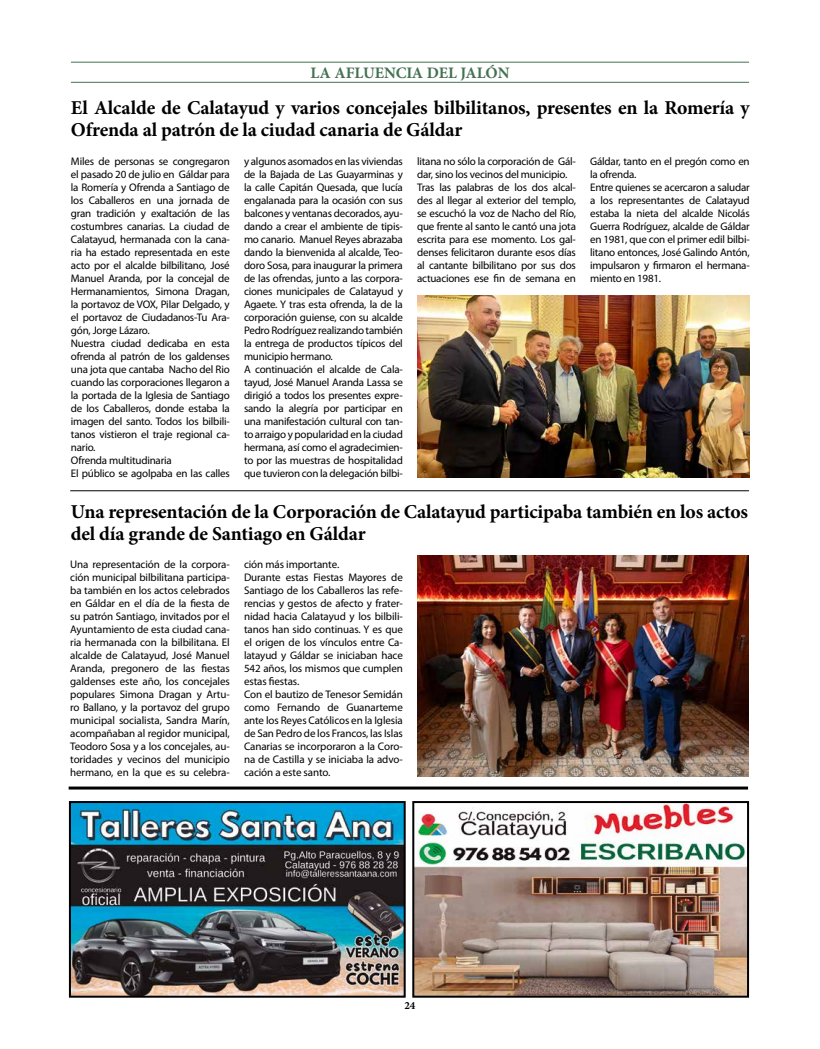
<style>
.page{position:relative;width:820px;height:1049px;background:#fff}
.page>*{position:absolute;margin:0;border:0;box-sizing:border-box;transform-origin:0 0}
.t1{font:700 19.6px/22.1px "Minion Pro";letter-spacing:-.01em;color:#000}
.t2{font:700 16px "Minion Pro";color:#437151}
.t3{font:11px/13px "Myriad Pro";letter-spacing:-.02em;color:#000}
.t4{font:700 11px "Minion Pro";color:#000}
</style>
<div class="page">
<hr style="left:71px;top:62px;width:677px;height:1px;background:#437151">
<hr style="left:71px;top:82px;width:677px;height:1px;background:#437151">
<hr style="left:70px;top:490px;width:678px;height:1px;background:#000">
<hr style="left:69px;top:786px;width:678px;height:3px;background:#000">
<img style="left:72px;top:804px;width:330px;height:191px">
<div style="left:69px;top:801px;width:336px;height:197px;border:2px solid #000"></div>
<img style="left:415px;top:804px;width:330px;height:191px">
<div style="left:412px;top:801px;width:336px;height:197px;border:2px solid #000"></div>
<img style="left:417px;top:295px;width:331px;height:182px">
<img style="left:417px;top:555px;width:330px;height:221px">
<h2 class="t2" style="left:310px;top:62px;width:200px">LA AFLUENCIA DEL JALÓN</h2>
<h1 class="t1" style="left:71px;top:96px;width:680px">El Alcalde de Calatayud y varios concejales bilbilitanos, presentes en la Romería y<br>Ofrenda al patrón de la ciudad canaria de Gáldar</h1>
<p class="t3" style="left:71px;top:155px;width:160px">Miles de personas se congregaron el pasado 20 de julio en Gáldar para la Romería y Ofrenda a Santiago de los Caballeros en una jornada de gran tradición y exaltación de las costumbres canarias. La ciudad de<br>Calatayud, hermanada con la cana&shy;ria ha estado representada en este acto por el alcalde bilbilitano, José<br>Manuel Aranda, por la concejal de<br>Hermanamientos, Simona Dragan, la portavoz de VOX, Pilar Delgado, y el portavoz de Ciudadanos-Tu Ara&shy;gón, Jorge Lázaro.<br>Nuestra ciudad dedicaba en esta ofrenda al patrón de los galdenses una jota que cantaba Nacho del Rio cuando las corporaciones llegaron a la portada de la Iglesia de Santiago de los Caballeros, donde estaba la imagen del santo. Todos los bilbili&shy;tanos vistieron el traje regional ca&shy;nario.<br>Ofrenda multitudinaria<br>El público se agolpaba en las calles</p>
<p class="t3" style="left:244px;top:155px;width:160px">y algunos asomados en las viviendas de la Bajada de Las Guayarminas y la calle Capitán Quesada, que lucía engalanada para la ocasión con sus balcones y ventanas decorados, ayu&shy;dando a crear el ambiente de tipis&shy;mo canario. Manuel Reyes abrazaba dando la bienvenida al alcalde, Teo&shy;doro Sosa, para inaugurar la primera de las ofrendas, junto a las corpora&shy;ciones municipales de Calatayud y Agaete. Y tras esta ofrenda, la de la corporación guiense, con su alcalde Pedro Rodríguez realizando también la entrega de productos típicos del municipio hermano.<br>A continuación el alcalde de Cala&shy;tayud, José Manuel Aranda Lassa se dirigió a todos los presentes expre&shy;sando la alegría por participar en una manifestación cultural con tan&shy;to arraigo y popularidad en la ciudad hermana, así como el agradecimien&shy;to por las muestras de hospitalidad que tuvieron con la delegación bilbi-</p>
<h1 class="t1" style="left:71px;top:500px;width:678px">Una representación de la Corporación de Calatayud participaba también en los actos del día grande de Santiago en Gáldar</h1>
<p class="t3" style="left:70px;top:558px;width:161px;text-align:justify">Una representación de la corpora&shy;ción municipal bilbilitana participa&shy;ba también en los actos celebrados en Gáldar en el día de la fiesta de su patrón Santiago, invitados por el Ayuntamiento de esta ciudad cana&shy;ria hermanada con la bilbilitana. El alcalde de Calatayud, José Manuel Aranda, pregonero de las fiestas galdenses este año, los concejales populares Simona Dragan y Artu&shy;ro Ballano, y la portavoz del grupo municipal socialista, Sandra Marín, acompañaban al regidor municipal, Teodoro Sosa y a los concejales, au&shy;toridades y vecinos del municipio hermano, en la que es su celebra-</p>
<p class="t3" style="left:244px;top:558px;width:160px">ción más importante.<br>Durante estas Fiestas Mayores de<br>Santiago de los Caballeros las refe&shy;rencias y gestos de afecto y frater&shy;nidad hacia Calatayud y los bilbili&shy;tanos han sido continuas. Y es que el origen de los vínculos entre Ca&shy;latayud y Gáldar se iniciaban hace<br>542 años, los mismos que cumplen estas fiestas.<br>Con el bautizo de Tenesor Semidán como Fernando de Guanarteme ante los Reyes Católicos en la Iglesia de San Pedro de los Francos, las Islas<br>Canarias se incorporaron a la Coro&shy;na de Castilla y se iniciaba la advo&shy;cación a este santo.</p>
<p class="t3" style="left:417px;top:155px;width:160px">litana no sólo la corporación de Gál&shy;dar, sino los vecinos del municipio.<br>Tras las palabras de los dos alcal&shy;des al llegar al exterior del templo, se escuchó la voz de Nacho del Río, que frente al santo le cantó una jota escrita para ese momento. Los gal&shy;denses felicitaron durante esos días al cantante bilbilitano por sus dos actuaciones ese fin de semana en</p>
<p class="t3" style="left:590px;top:155px;width:161px">Gáldar, tanto en el pregón como en la ofrenda.<br>Entre quienes se acercaron a saludar a los representantes de Calatayud estaba la nieta del alcalde Nicolás<br>Guerra Rodríguez, alcalde de Gáldar en 1981, que con el primer edil bilbi&shy;litano entonces, José Galindo Antón, impulsaron y firmaron el hermana&shy;miento en 1981.</p>
<p class="t4" style="left:404px;top:997px;width:12px">24</p>
</div>
